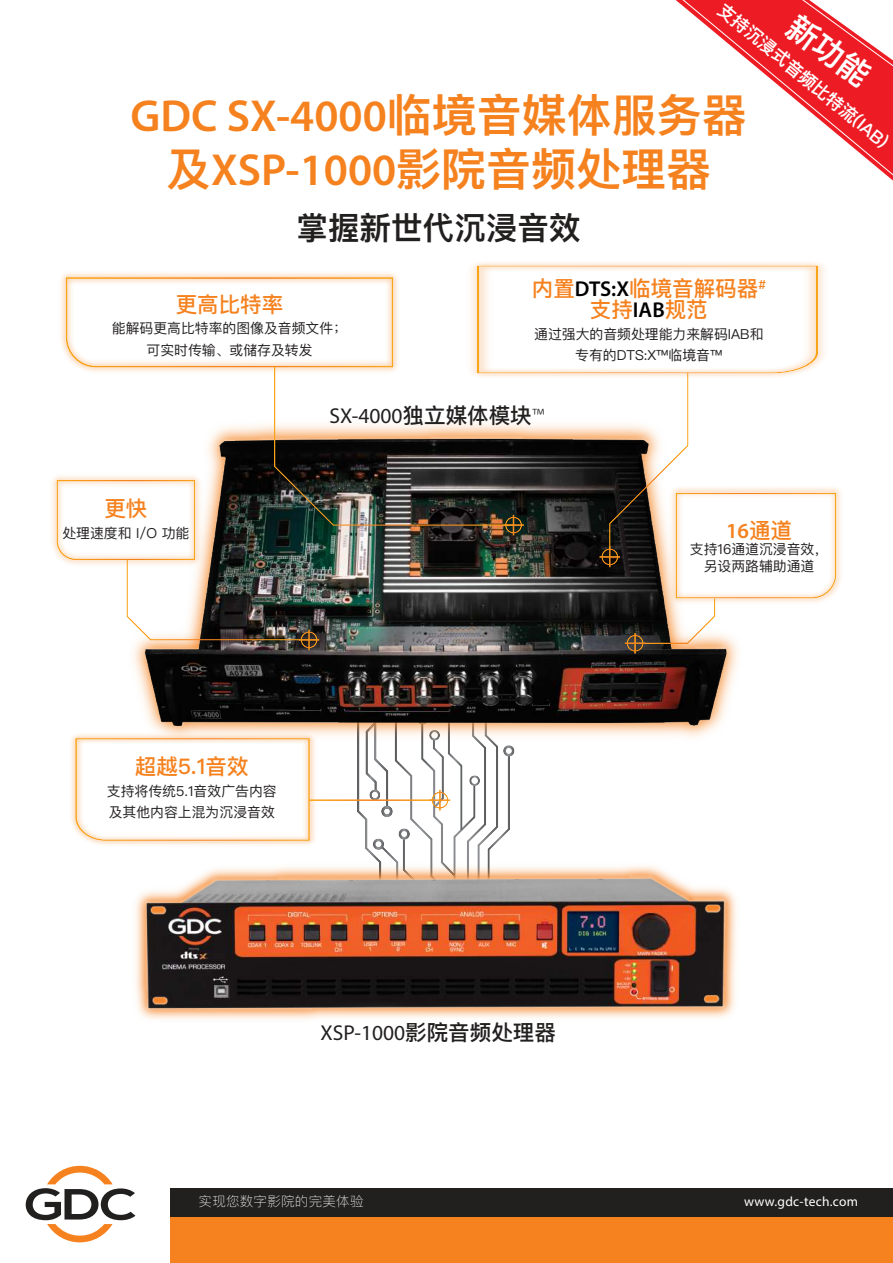
<style>
.page{position:relative;width:893px;height:1263px;background:#fff}
.page>*{position:absolute;margin:0;border:0;box-sizing:border-box;transform-origin:0 0}
.t1{font:600 45px "Myriad Pro";color:#f5821f}
.t2{font:600 45px "Ping Fang SC";color:#f5821f}
.t3{font:600 31.65px "Ping Fang SC";color:#221f1f}
.t4{font:500 21.45px/20.9px "Ping Fang SC";color:#f5821f;text-align:center}
.t5{font:21.45px "Myriad Pro";color:#221f1f}
.t6{font:600 21.45px "Myriad Pro";color:#f5821f}
.t7{font:600 17.55px "Ping Fang SC";color:#fff}
.t8{font:13.8px/21.6px "Ping Fang SC";color:#221f1f;text-align:center}
.t9{font:13.5px "Myriad Pro";letter-spacing:.02em;color:#fff}
.t10{font:100 13.5px "Ping Fang SC";letter-spacing:.02em;color:#fff}
.s1{font-family:"Ping Fang SC"}
.s2{font-family:"Myriad Pro"}
.s3{font-family:"Myriad Pro";font-weight:600;color:#020102}
.s4{font-family:"Ping Fang SC";font-weight:500}
.s5{font-weight:300;font-size:21px}
</style>
<div class="page">
<div style="left:170px;top:1204px;width:723px;height:59px;background:#f5821f"></div>
<div style="left:170px;top:1188px;width:723px;height:28px;background:#221f1f"></div>
<img style="left:133px;top:415px;width:605px;height:302px">
<img style="left:135px;top:717px;width:602px;height:303px">
<img style="left:71px;top:696px;width:293px;height:187px">
<img style="left:75px;top:738px;width:235px;height:103px">
<img style="left:309px;top:799px;width:121px;height:2px">
<img style="left:431px;top:792px;width:17px;height:17px">
<img style="left:439px;top:790px;width:2px;height:20px">
<img style="left:430px;top:799px;width:20px;height:2px">
<img style="left:126px;top:559px;width:174px;height:82px">
<img style="left:622px;top:442px;width:219px;height:206px">
<img style="left:676px;top:493px;width:160px;height:105px">
<img style="left:627px;top:635px;width:16px;height:17px">
<img style="left:634px;top:633px;width:2px;height:20px">
<img style="left:625px;top:642px;width:20px;height:2px">
<img style="left:61px;top:272px;width:323px;height:150px">
<img style="left:66px;top:277px;width:318px;height:91px">
<img style="left:274px;top:367px;width:240px;height:159px">
<img style="left:505px;top:517px;width:17px;height:17px">
<svg style="left:513px;top:515px;width:1px;height:20px"></svg>
<img style="left:503px;top:524px;width:21px;height:2px">
<img style="left:301px;top:631px;width:17px;height:17px">
<img style="left:308px;top:630px;width:2px;height:20px">
<img style="left:299px;top:639px;width:20px;height:2px">
<img style="left:609px;top:415px;width:79px;height:134px">
<img style="left:601px;top:548px;width:17px;height:17px">
<svg style="left:609px;top:547px;width:1px;height:20px"></svg>
<img style="left:600px;top:556px;width:20px;height:2px">
<img style="left:384px;top:262px;width:441px;height:153px">
<img style="left:477px;top:265px;width:341px;height:108px">
<img style="left:52px;top:426px;width:197px;height:188px">
<img style="left:56px;top:480px;width:139px;height:80px">
<svg style="left:26px;top:1166px;width:109px;height:76px"></svg>
<svg style="left:676px;top:0;width:217px;height:181px"></svg>
<p class="t7" style="left:728px;top:-2px;width:217px;rotate:40deg">支持沉浸式音频比特流(IAB)</p>
<h1 class="t1" style="left:130px;top:89px;width:618px">GDC SX-4000<span class="s1">临境音媒体服务器</span></h1>
<h1 class="t2" style="left:166px;top:141px;width:547px">及<span class="s2">XSP-1000</span>影院音频处理器</h1>
<h2 class="t3" style="left:296px;top:208px;width:286px">掌握新世代沉浸音效</h2>
<h3 class="t4" style="left:176px;top:293px;width:109px">更高比特率</h3>
<p class="t8" style="left:112px;top:317px;width:237px">能解码更高比特率的图像及音频文件；可实时传输、或储存及转发</p>
<h3 class="t4" style="left:532px;top:278px;width:236px">内置<span class="s3">DTS:X</span>临境音解码器<sup>#</sup>支持<span class="s3">IAB</span>规范</h3>
<p class="t8" style="left:534px;top:323px;width:231px">通过强大的音频处理能力来解码IAB和专有的DTS:X™临境音™</p>
<h3 class="t4" style="left:104px;top:498px;width:45px">更快</h3>
<p class="t8" style="left:62px;top:522px;width:128px">处理速度和 I/O 功能</p>
<h3 class="t5" style="left:329px;top:408px;width:216px">SX-4000<span class="s4">独立媒体模块</span><span class="s5">™</span></h3>
<h3 class="t4" style="left:135px;top:756px;width:115px">超越5.1音效</h3>
<p class="t8" style="left:107px;top:780px;width:171px;text-align:left">支持将传统5.1音效广告内容及其他内容上混为沉浸音效</p>
<h3 class="t5" style="left:320px;top:1025px;width:237px">XSP-1000<span class="s4">影院音频处理器</span></h3>
<h3 class="t6" style="left:726px;top:517px;width:68px">16<span class="s4">通道</span></h3>
<p class="t8" style="left:690px;top:541px;width:140px;line-height:17px">支持16通道沉浸音效，另设两路辅助通道</p>
<p class="t10" style="left:199px;top:1193px;width:166px">实现您数字影院的完美体验</p>
<p class="t9" style="left:744px;top:1196px;width:115px">www.gdc-tech.com</p>
</div>
